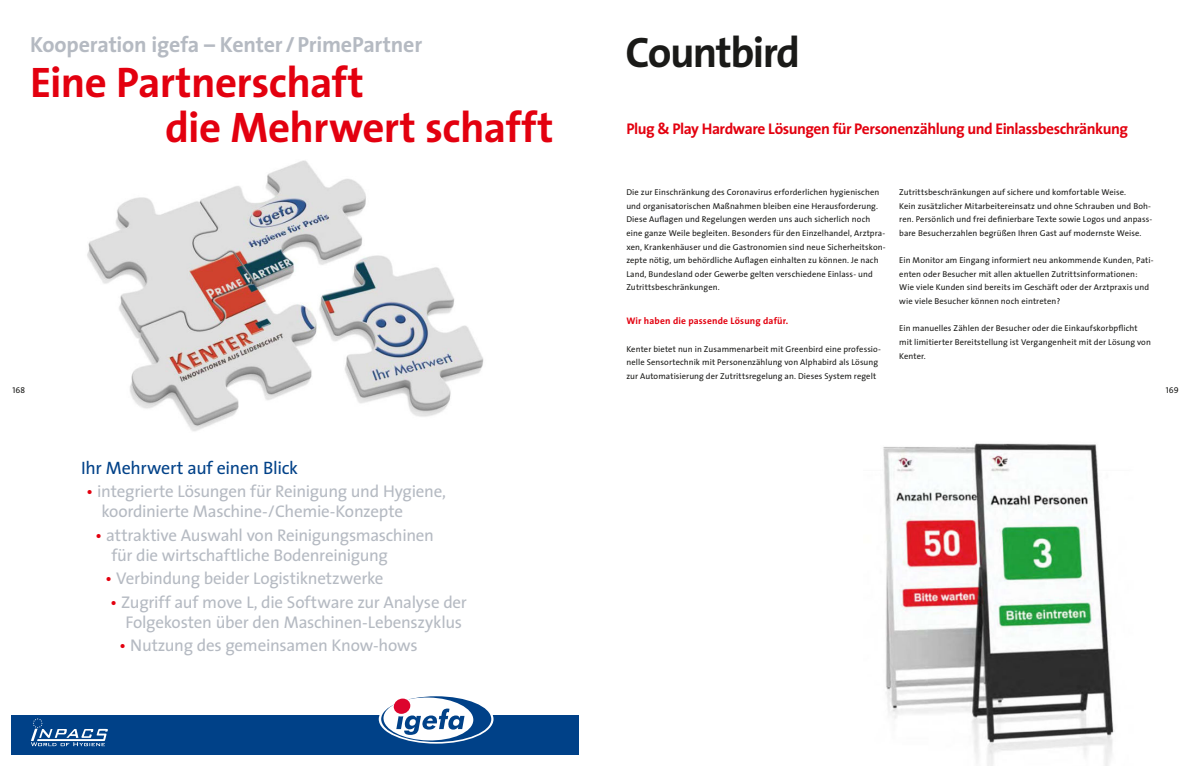
<style>
.page{position:relative;width:1191px;height:766px;background:#fff}
.page>*{position:absolute;margin:0;border:0;box-sizing:border-box;transform-origin:0 0}
.t1{font:700 43px/45px "The Sans";letter-spacing:-.015em;color:#e3000f}
.t2{font:700 43px "The Sans";letter-spacing:-.04em;color:#1a1a18}
.t3{font:700 22px "The Sans";letter-spacing:-.01em;color:#b5bac2}
.t4{font:18px "The Sans";letter-spacing:-.015em;color:#004188}
.t5{font:17px/20.4px "The Sans";letter-spacing:-.015em;color:#b5bac2}
.t6{font:700 15.5px "The Sans";letter-spacing:-.03em;color:#e3000f}
.t7{font:700 9.5px "The Sans";letter-spacing:.015em;color:#e3000f}
.t8{font:8.5px/13.6px "The Sans";letter-spacing:.01em;color:#1a1a18}
.t9{font:8.5px "The Sans Caps";letter-spacing:.005em;color:#1a1a18}
.s1{color:#e3000f}
</style>
<div class="page">
<img style="left:883px;top:443px;width:232px;height:322px">
<img style="left:87px;top:160px;width:397px;height:271px">
<div style="left:11px;top:714px;width:567px;height:40px;background:#004188"></div>
<svg style="left:379px;top:694px;width:114px;height:49px"></svg>
<div style="left:381px;top:696px;width:110px;height:45px;background:#004188;border-radius:50%"></div>
<svg style="left:383px;top:696px;width:90px;height:44px"></svg>
<svg style="left:31px;top:718px;width:77px;height:28px"></svg>
<h2 class="t3" style="left:30px;top:33px;width:394px">Kooperation igefa – Kenter / PrimePartner</h2>
<h1 class="t1" style="left:165px;top:61px;width:390px;text-indent:-135px">Eine Partnerschaft<br>die Mehrwert schafft</h1>
<h1 class="t2" style="left:625px;top:30px;width:176px">Countbird</h1>
<h3 class="t6" style="left:626px;top:120px;width:503px">Plug &amp; Play Hardware Lösungen für Personenzählung und Einlassbeschränkung</h3>
<p class="t8" style="left:626px;top:186px;width:261px">Die zur Einschränkung des Coronavirus erforderlichen hygienischen und organisatorischen Maßnahmen bleiben eine Herausforderung Diese Auflagen und Regelungen werden uns auch sicherlich noch eine ganze Weile begleiten Besonders für den Einzelhandel, Arztpra&shy;xen, Krankenhäuser und die Gastronomien sind neue Sicherheitskon&shy;zepte nötig, um behördliche Auflagen einhalten zu können Je nach Land, Bundesland oder Gewerbe gelten verschiedene Einlass- und Zutrittsbeschränkungen</p>
<p class="t7" style="left:626px;top:315px;width:163px">Wir haben die passende Lösung dafür.</p>
<p class="t8" style="left:626px;top:342px;width:256px">Kenter bietet nun in Zusammenarbeit mit Greenbird eine professio&shy;nelle Sensortechnik mit Personenzählung von Alphabird als Lösung zur Automatisierung der Zutrittsregelung an Dieses System regelt</p>
<p class="t8" style="left:899px;top:186px;width:254px">Zutrittsbeschränkungen auf sichere und komfortable Weise<br>Kein zusätzlicher Mitarbeitereinsatz und ohne Schrauben und Boh&shy;ren Persönlich und frei definierbare Texte sowie Logos und anpass&shy;bare Besucherzahlen begrüßen Ihren Gast auf modernste Weise</p>
<p class="t8" style="left:899px;top:254px;width:256px">Ein Monitor am Eingang informiert neu ankommende Kunden, Pati&shy;enten oder Besucher mit allen aktuellen Zutrittsinformationen:<br>Wie viele Kunden sind bereits im Geschäft oder der Arztpraxis und wie viele Besucher können noch eintreten?</p>
<p class="t8" style="left:899px;top:322px;width:253px">Ein manuelles Zählen der Besucher oder die Einkaufskorbpflicht mit limitierter Bereitstellung ist Vergangenheit mit der Lösung von<br>Kenter</p>
<p class="t9" style="left:12px;top:384px;width:14px">168</p>
<p class="t9" style="left:1165px;top:384px;width:14px">169</p>
<h3 class="t4" style="left:81px;top:458px;width:218px">Ihr Mehrwert auf einen Blick</h3>
<h3 class="t5" style="left:101px;top:481px;width:346px;text-indent:-15px"><span class="s1">•</span> integrierte Lösungen für Reinigung und Hygiene, koordinierte Maschine-/Chemie-Konzepte</h3>
<h3 class="t5" style="left:111px;top:525px;width:324px;text-indent:-16px"><span class="s1">•</span> attraktive Auswahl von Reinigungsmaschinen für die wirtschaftliche Bodenreinigung</h3>
<h3 class="t5" style="left:105px;top:569px;width:280px"><span class="s1">•</span> Verbindung beider Logistiknetzwerke</h3>
<h3 class="t5" style="left:110px;top:592px;width:358px;text-align:center"><span class="s1">•</span> Zugriff auf move L, die Software zur Analyse der<br>Folgekosten über den Maschinen-Lebenszyklus</h3>
<h3 class="t5" style="left:119px;top:635px;width:300px"><span class="s1">•</span> Nutzung des gemeinsamen Know-hows</h3>
</div>
